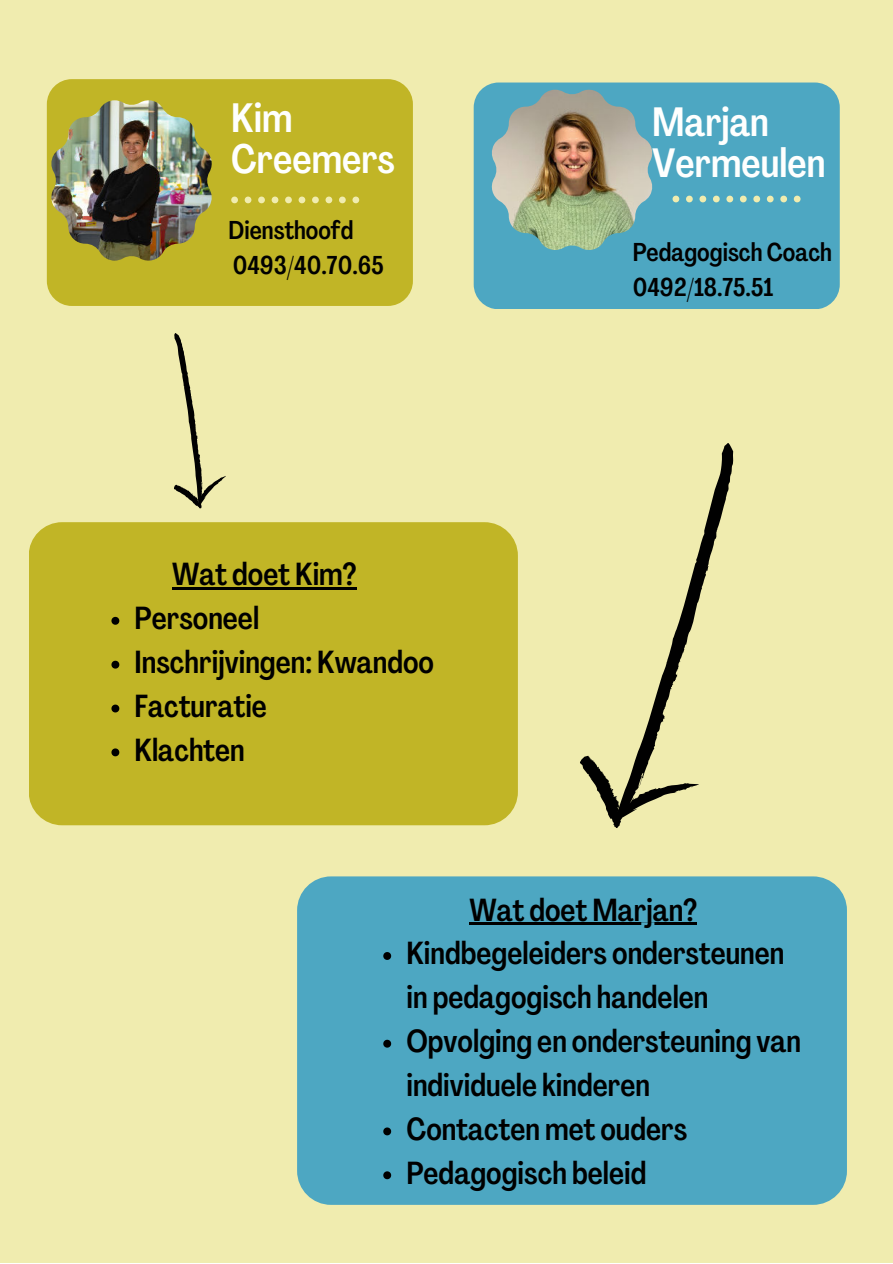
<style>
.page{position:relative;width:893px;height:1264px;background:#fff}
.page>*{position:absolute;margin:0;border:0;box-sizing:border-box;transform-origin:0 0}
.t1{font:500 40.5px/41.5px "Agrandir Tight";color:#fefffe}
.t2{font:500 40.35px/41.5px "Agrandir Tight";color:#fefffe}
.t3{font:500 31.5px/43.8px "Agrandir Tight";color:#000}
.t4{font:500 25.5px/34.8px "Agrandir Tight";color:#010101}
</style>
<div class="page">
<div style="left:0;top:0;width:892px;height:1262px;background:#f0ecaf"></div>
<div style="left:473px;top:82px;width:366px;height:227px;background:#4da7c2;border-radius:25px"></div>
<svg style="left:672px;top:196px;width:128px;height:6px"></svg>
<div style="left:47px;top:79px;width:366px;height:227px;background:#c1b526;border-radius:25px"></div>
<img style="left:51px;top:100px;width:161px;height:161px">
<svg style="left:231px;top:196px;width:128px;height:7px"></svg>
<svg style="left:174px;top:333px;width:52px;height:176px"></svg>
<svg style="left:623px;top:443px;width:110px;height:375px"></svg>
<svg style="left:679px;top:783px;width:13px;height:8px"></svg>
<svg style="left:580px;top:755px;width:43px;height:73px"></svg>
<div style="left:29px;top:522px;width:489px;height:303px;background:#c1b526;border-radius:33px"></div>
<div style="left:297px;top:876px;width:549px;height:328px;background:#4da7c2;border-radius:34px"></div>
<svg style="left:111px;top:617px;width:8px;height:7px"></svg>
<svg style="left:111px;top:660px;width:8px;height:8px"></svg>
<svg style="left:111px;top:704px;width:8px;height:8px"></svg>
<svg style="left:111px;top:748px;width:8px;height:8px"></svg>
<hr style="left:172px;top:587px;width:184px;height:3px;background:#000">
<svg style="left:383px;top:952px;width:8px;height:7px"></svg>
<svg style="left:383px;top:1039px;width:8px;height:8px"></svg>
<svg style="left:383px;top:1127px;width:8px;height:8px"></svg>
<svg style="left:383px;top:1171px;width:8px;height:8px"></svg>
<hr style="left:469px;top:922px;width:228px;height:3px;background:#000">
<img style="left:492px;top:90px;width:160px;height:160px">
<p class="t1" style="left:231px;top:97px;width:165px">Kim<br>Creemers</p>
<p class="t4" style="left:228px;top:212px;width:157px">Diensthoofd<br>0493/40.70.65</p>
<p class="t2" style="left:652px;top:101px;width:175px">Marjan<br>Vermeulen</p>
<p class="t4" style="left:632px;top:235px;width:201px">Pedagogisch Coach<br>0492/18.75.51</p>
<p class="t3" style="left:172px;top:552px;width:186px">Wat doet Kim?</p>
<p class="t3" style="left:135px;top:596px;width:301px">Personeel<br>Inschrijvingen: Kwandoo<br>Facturatie<br>Klachten</p>
<p class="t3" style="left:469px;top:887px;width:229px">Wat doet Marjan?</p>
<p class="t3" style="left:406px;top:931px;width:396px">Kindbegeleiders ondersteunen in pedagogisch handelen<br>Opvolging en ondersteuning van individuele kinderen<br>Contacten met ouders<br>Pedagogisch beleid</p>
</div>
